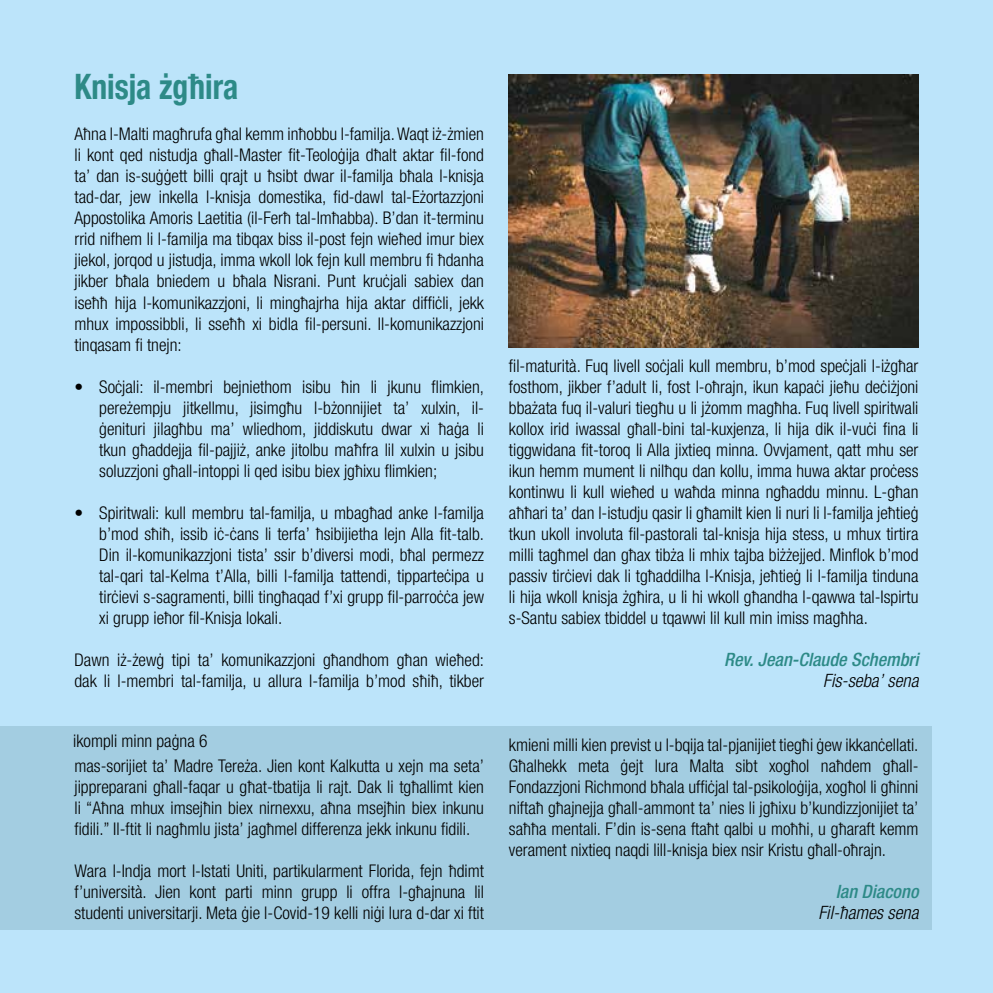
<style>
.page{position:relative;width:993px;height:993px;background:#fff}
.page>*{position:absolute;margin:0;border:0;box-sizing:border-box;transform-origin:0 0}
.t1{font:700 condensed 35px "Helvetica Neue LT Com";color:#2d8a87;scale:.9 1}
.t2{font:italic 500 condensed 18.38px "Helvetica Neue LT Com";color:#2d8a87}
.t3{font:italic 300 condensed 18.38px "Helvetica Neue LT Com";color:#000}
.t4{font:300 condensed 17.5px/21px "Helvetica Neue LT Com";color:#000;text-align:justify}
</style>
<div class="page">
<div style="left:0;top:0;width:992px;height:992px;background:#bce4fa"></div>
<div style="left:0;top:725px;width:931px;height:204px;background:#a3cde1"></div>
<img style="left:508px;top:74px;width:410px;height:273px">
<h1 class="t1" style="left:74px;top:66px;width:184px">Knisja żgħira</h1>
<p class="t4" style="left:74px;top:123px;width:411px">Aħna l-Malti magħrufa għal kemm inħobbu l-familja. Waqt iż-żmien li kont qed nistudja għall-Master fit-Teoloġija dħalt aktar fil-fond ta’ dan is-suġġett billi qrajt u ħsibt dwar il-familja bħala l-knisja tad-dar, jew inkella l-knisja domestika, fid-dawl tal-Eżortazzjoni Appostolika Amoris Laetitia (il-Ferħ tal-Imħabba). B’dan it-terminu rrid nifhem li l-familja ma tibqax biss il-post fejn wieħed imur biex jiekol, jorqod u jistudja, imma wkoll lok fejn kull membru fi ħdanha jikber bħala bniedem u bħala Nisrani. Punt kruċjali sabiex dan iseħħ hija l-komunikazzjoni, li mingħajrha hija aktar diffiċli, jekk mhux impossibbli, li sseħħ xi bidla fil-persuni. Il-komunikazzjoni tinqasam fi tnejn:</p>
<p class="t4" style="left:99px;top:375px;width:386px;text-indent:-25px">• Soċjali: il-membri bejniethom isibu ħin li jkunu flimkien, pereżempju jitkellmu, jisimgħu l-bżonnijiet ta’ xulxin, il&shy;ġenituri jilagħbu ma’ wliedhom, jiddiskutu dwar xi ħaġa li tkun għaddejja fil-pajjiż, anke jitolbu maħfra lil xulxin u jsibu soluzzjoni għall-intoppi li qed isibu biex jgħixu flimkien;</p>
<p class="t4" style="left:99px;top:501px;width:386px;text-indent:-25px">• Spiritwali: kull membru tal-familja, u mbagħad anke l-familja b’mod sħiħ, issib iċ-ċans li terfa’ ħsibijietha lejn Alla fit-talb.<br>Din il-komunikazzjoni tista’ ssir b’diversi modi, bħal permezz tal-qari tal-Kelma t’Alla, billi l-familja tattendi, tipparteċipa u tirċievi s-sagramenti, billi tingħaqad f’xi grupp fil-parroċċa jew xi grupp ieħor fil-Knisja lokali.</p>
<p class="t4" style="left:74px;top:648px;width:411px">Dawn iż-żewġ tipi ta’ komunikazzjoni għandhom għan wieħed: dak li l-membri tal-familja, u allura l-familja b’mod sħiħ, tikber</p>
<p class="t4" style="left:73px;top:730px;width:136px">ikompli minn paġna 6</p>
<p class="t4" style="left:74px;top:755px;width:411px">mas-sorijiet ta’ Madre Tereża. Jien kont Kalkutta u xejn ma seta’ jippreparani għall-faqar u għat-tbatija li rajt. Dak li tgħallimt kien li “Aħna mhux imsejħin biex nirnexxu, aħna msejħin biex inkunu fidili.” Il-ftit li nagħmlu jista’ jagħmel differenza jekk inkunu fidili.</p>
<p class="t4" style="left:74px;top:860px;width:411px">Wara l-Indja mort l-Istati Uniti, partikularment Florida, fejn ħdimt f’università. Jien kont parti minn grupp li offra l-għajnuna lil studenti universitarji. Meta ġie l-Covid-19 kelli niġi lura d-dar xi ftit</p>
<p class="t4" style="left:508px;top:354px;width:411px">fil-maturità. Fuq livell soċjali kull membru, b’mod speċjali l-iżgħar fosthom, jikber f’adult li, fost l-oħrajn, ikun kapaċi jieħu deċiżjoni bbażata fuq il-valuri tiegħu u li jżomm magħha. Fuq livell spiritwali kollox irid iwassal għall-bini tal-kuxjenza, li hija dik il-vuċi fina li tiggwidana fit-toroq li Alla jixtieq minna. Ovvjament, qatt mhu ser ikun hemm mument li nilħqu dan kollu, imma huwa aktar proċess kontinwu li kull wieħed u waħda minna ngħaddu minnu. L-għan aħħari ta’ dan l-istudju qasir li għamilt kien li nuri li l-familja jeħtieġ tkun ukoll involuta fil-pastorali tal-knisja hija stess, u mhux tirtira milli tagħmel dan għax tibża li mhix tajba biżżejjed. Minflok b’mod passiv tirċievi dak li tgħaddilha l-Knisja, jeħtieġ li l-familja tinduna li hija wkoll knisja żgħira, u li hi wkoll għandha l-qawwa tal-Ispirtu s-Santu sabiex tbiddel u tqawwi lil kull min imiss magħha.</p>
<p class="t2" style="left:724px;top:648px;width:196px">Rev. Jean-Claude Schembri</p>
<p class="t3" style="left:823px;top:669px;width:97px">Fis-seba’ sena</p>
<p class="t4" style="left:508px;top:734px;width:411px">kmieni milli kien previst u l-bqija tal-pjanijiet tiegħi ġew ikkanċellati.<br>Għalhekk meta ġejt lura Malta sibt xogħol naħdem għall-Fondazzjoni Richmond bħala uffiċjal tal-psikoloġija, xogħol li għinni niftaħ għajnejja għall-ammont ta’ nies li jgħixu b’kundizzjonijiet ta’ saħħa mentali. F’din is-sena ftaħt qalbi u moħħi, u għaraft kemm verament nixtieq naqdi lill-knisja biex nsir Kristu għall-oħrajn.</p>
<p class="t2" style="left:835px;top:880px;width:84px">Ian Diacono</p>
<p class="t3" style="left:818px;top:901px;width:101px">Fil-ħames sena</p>
</div>
